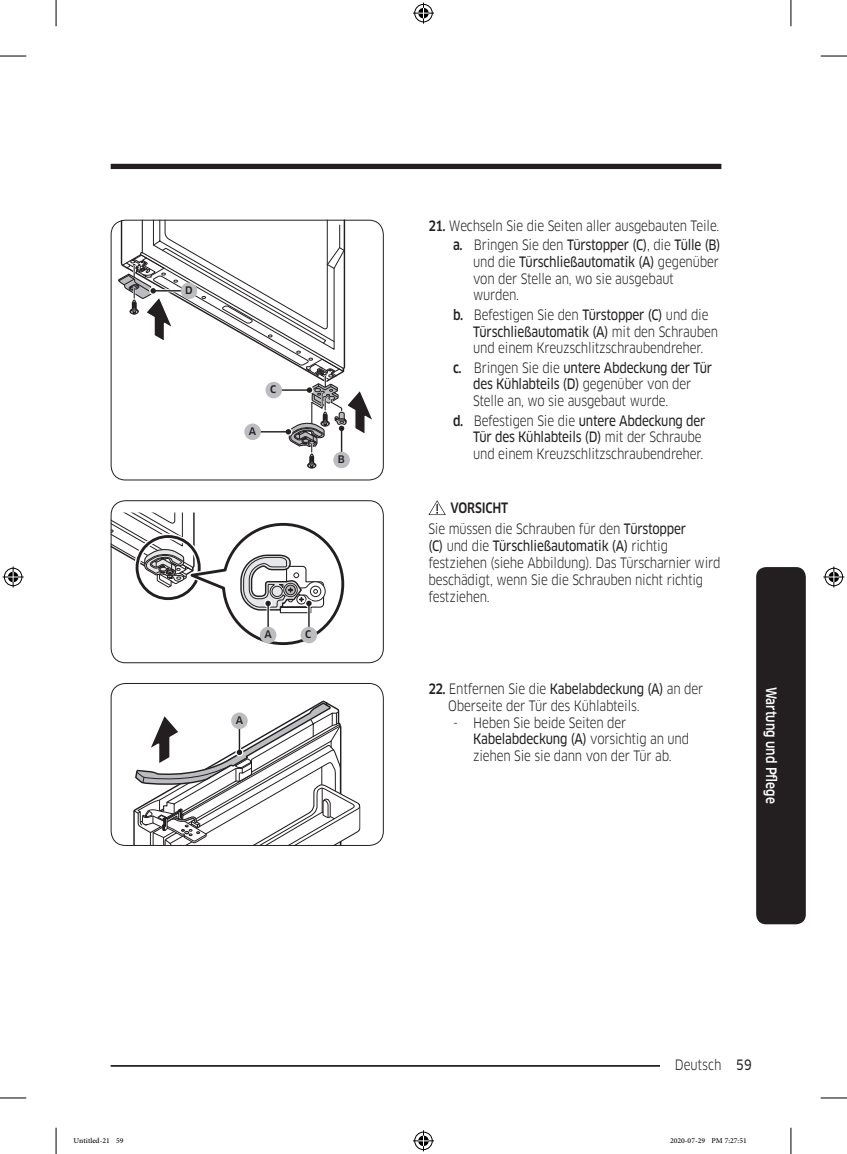
<style>
.page{position:relative;width:847px;height:1154px;background:#fff}
.page>*{position:absolute;margin:0;border:0;box-sizing:border-box;transform-origin:0 0}
.t1{font:14px/16.8px "Samsung Clan Pro";letter-spacing:-.015em;color:#231f20;scale:.85 1}
.Sidebar{font:500 14px "Samsung Clan Pro";color:#fff;scale:.85 1}
.DL_DT_Icon{font:500 14px "Samsung Clan Pro";letter-spacing:-.015em;color:#231f20;scale:.85 1}
.t2{font:10.5px "Adobe Arabic";color:#000}
.image{font:500 10.15px "Samsung Clan Pro";color:#231f20}
.s1{font-weight:500}
.s2{font-family:"Samsung Clan Pro News"}
</style>
<div class="page">
<div style="left:111px;top:164px;width:610px;height:5px;background:#231f20"></div>
<hr style="left:111px;top:1065px;width:610px;height:2px;background:#231f20">
<div style="left:659px;top:1055px;width:77px;height:17px;background:#fff"></div>
<div style="left:755px;top:567px;width:50px;height:357px;background:#231f20;border-radius:10px"></div>
<svg style="left:118px;top:220px;width:258px;height:249px"></svg>
<div style="left:333px;top:452px;width:17px;height:16px;background:#bcbdc0;border-radius:50%"></div>
<div style="left:111px;top:220px;width:272px;height:260px;border:1px solid #231f20;border-radius:14px"></div>
<svg style="left:113px;top:512px;width:232px;height:134px"></svg>
<div style="left:300px;top:627px;width:17px;height:16px;background:#bcbdc0;border-radius:50%"></div>
<div style="left:111px;top:500px;width:272px;height:163px;border:1px solid #231f20;border-radius:14px"></div>
<svg style="left:428px;top:500px;width:17px;height:15px"></svg>
<svg style="left:133px;top:701px;width:227px;height:143px"></svg>
<div style="left:231px;top:712px;width:16px;height:17px;background:#bcbdc0;border-radius:50%"></div>
<div style="left:111px;top:683px;width:272px;height:163px;border:1px solid #231f20;border-radius:14px"></div>
<svg style="left:0;top:56px;width:26px;height:1px"></svg>
<svg style="left:820px;top:56px;width:26px;height:1px"></svg>
<svg style="left:0;top:1097px;width:26px;height:1px"></svg>
<svg style="left:820px;top:1097px;width:26px;height:1px"></svg>
<svg style="left:56px;top:0;width:1px;height:26px"></svg>
<svg style="left:56px;top:1128px;width:1px;height:26px"></svg>
<svg style="left:790px;top:0;width:1px;height:26px"></svg>
<svg style="left:790px;top:1128px;width:1px;height:26px"></svg>
<svg style="left:413px;top:3px;width:21px;height:21px"></svg>
<svg style="left:413px;top:1130px;width:21px;height:21px"></svg>
<svg style="left:3px;top:566px;width:21px;height:21px"></svg>
<svg style="left:823px;top:566px;width:21px;height:21px"></svg>
<p class="image" style="left:185px;top:284px;width:9px">D</p>
<p class="image" style="left:249px;top:425px;width:9px">A</p>
<p class="image" style="left:270px;top:384px;width:8px">C</p>
<p class="image" style="left:338px;top:453px;width:9px">B</p>
<p class="image" style="left:264px;top:628px;width:9px">A</p>
<p class="image" style="left:305px;top:628px;width:8px">C</p>
<p class="image" style="left:236px;top:714px;width:9px">A</p>
<p class="t1" style="left:428px;top:217px;width:343px"><span class="s1">21.</span> Wechseln Sie die Seiten aller ausgebauten Teile.</p>
<p class="t1" style="left:473px;top:236px;width:292px;text-indent:-20px"><span class="s1">a.</span> Bringen Sie den <span class="s2">Türstopper (C)</span>, die <span class="s2">Tülle (B) </span>und die <span class="s2">Türschließautomatik (A)</span> gegenüber von der Stelle an, wo sie ausgebaut wurden.</p>
<p class="t1" style="left:473px;top:306px;width:289px;text-indent:-20px"><span class="s1">b.</span> Befestigen Sie den <span class="s2">Türstopper (C)</span> und die<br><span class="s2">Türschließautomatik (A)</span> mit den Schrauben und einem Kreuzschlitzschraubendreher.</p>
<p class="t1" style="left:473px;top:359px;width:283px;text-indent:-20px"><span class="s1">c.</span> Bringen Sie die <span class="s2">untere Abdeckung der Tür des Kühlabteils (D)</span> gegenüber von der<br>Stelle an, wo sie ausgebaut wurde.</p>
<p class="t1" style="left:473px;top:412px;width:275px;text-indent:-20px"><span class="s1">d.</span> Befestigen Sie die <span class="s2">untere Abdeckung der<br>Tür des Kühlabteils (D)</span> mit der Schraube und einem Kreuzschlitzschraubendreher.</p>
<p class="DL_DT_Icon" style="left:450px;top:499px;width:69px">VORSICHT</p>
<p class="t1" style="left:428px;top:521px;width:345px">Sie müssen die Schrauben für den <span class="s2">Türstopper<br>(C)</span> und die <span class="s2">Türschließautomatik (A)</span> richtig festziehen (siehe Abbildung). Das Türscharnier wird beschädigt, wenn Sie die Schrauben nicht richtig festziehen.</p>
<p class="t1" style="left:448px;top:680px;width:301px;text-indent:-20px"><span class="s1">22.</span> Entfernen Sie die <span class="s2">Kabelabdeckung (A)</span> an der<br>Oberseite der Tür des Kühlabteils.</p>
<p class="t1" style="left:473px;top:714px;width:255px;text-indent:-20px">- Heben Sie beide Seiten der<br><span class="s2">Kabelabdeckung (A)</span> vorsichtig an und ziehen Sie sie dann von der Tür ab.</p>
<p class="Sidebar" style="left:779px;top:686px;width:138px;rotate:90deg">Wartung und Pfleg</p>
<p class="t1" style="left:674px;top:1056px;width:92px">Deutsch <span class="s2">59</span></p>
<p class="t2" style="left:74px;top:1133px;width:51px">Untitled-21 59</p>
<p class="t2" style="left:669px;top:1133px;width:78px">2020-07-29 PM 7:27:51</p>
</div>
